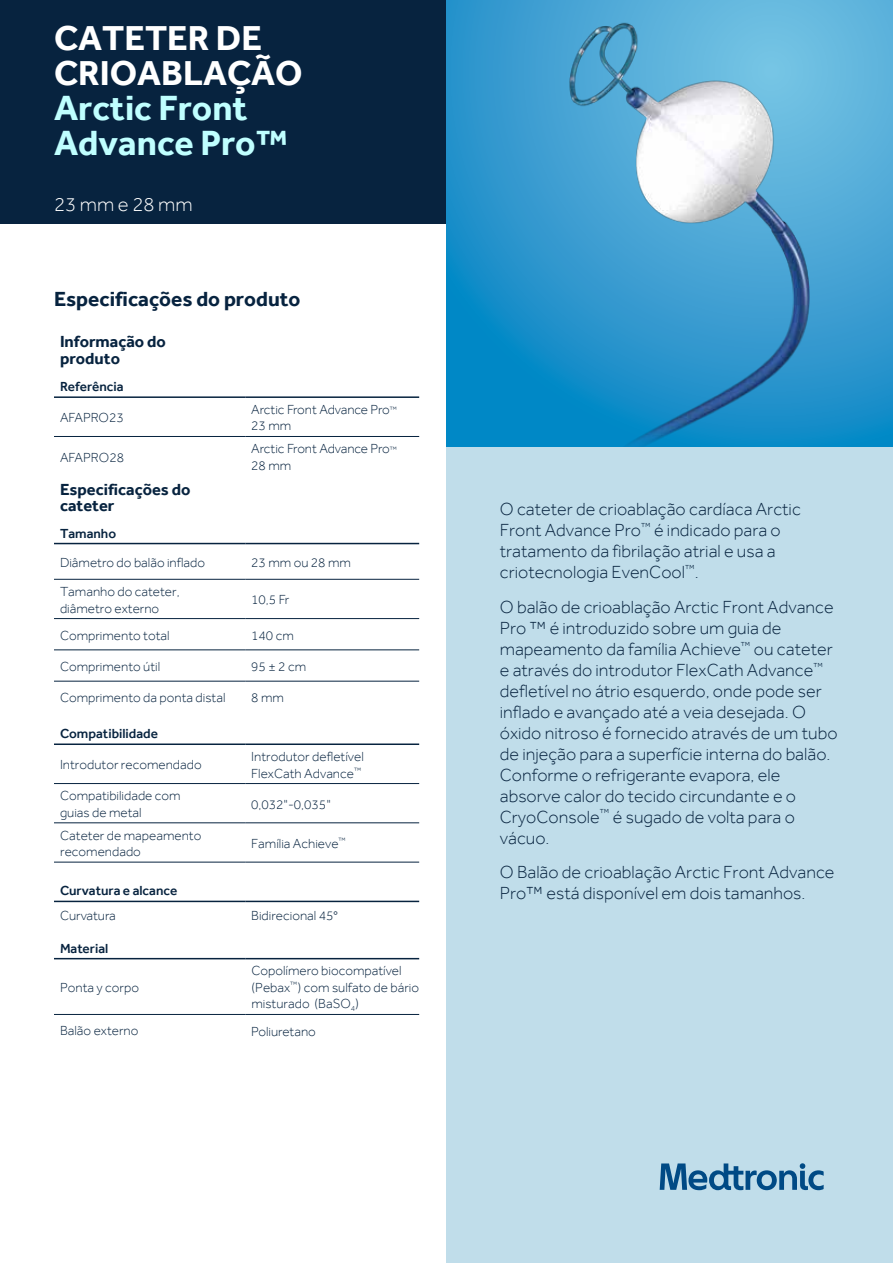
<style>
.page{position:relative;width:893px;height:1263px;background:#fff}
.page>*{position:absolute;margin:0;border:0;box-sizing:border-box;transform-origin:0 0}
.t1{font:700 36px/35px "Effra";color:#bfffff}
.t2{font:700 35.55px/34.5px "Effra";color:#fff}
.t3{font:700 21px "Effra";color:#07233f}
.t4{font:300 20.25px "Effra";color:#fff}
.t5{font:300 18px/21px "Effra";color:#07233f}
.t6{font:700 16.5px/16.5px "Effra";color:#07233f}
.t7{font:300 13.5px/16.5px "Effra";color:#07233f}
.t8{font:500 13.5px "Effra";color:#07233f}
.s1{font-style:inherit}
.s2{font-size:7.8px}
</style>
<div class="page">
<div style="left:0;top:0;width:446px;height:223px;background:#07233f"></div>
<div style="left:446px;top:446px;width:447px;height:817px;background:#c0ddea"></div>
<svg style="left:446px;top:0;width:447px;height:446px;background:#2e99cf"></svg>
<hr style="left:54px;top:396px;width:191px;height:2px;background:#07233f">
<hr style="left:245px;top:396px;width:174px;height:2px;background:#07233f">
<hr style="left:54px;top:436px;width:191px;height:1px;background:#07233f">
<hr style="left:245px;top:436px;width:174px;height:1px;background:#07233f">
<hr style="left:54px;top:543px;width:191px;height:1px;background:#07233f">
<hr style="left:245px;top:543px;width:174px;height:1px;background:#07233f">
<hr style="left:54px;top:579px;width:191px;height:1px;background:#07233f">
<hr style="left:245px;top:579px;width:174px;height:1px;background:#07233f">
<hr style="left:54px;top:618px;width:191px;height:1px;background:#07233f">
<hr style="left:245px;top:618px;width:174px;height:1px;background:#07233f">
<hr style="left:54px;top:650px;width:191px;height:1px;background:#07233f">
<hr style="left:245px;top:650px;width:174px;height:1px;background:#07233f">
<hr style="left:54px;top:681px;width:191px;height:1px;background:#07233f">
<hr style="left:245px;top:681px;width:174px;height:1px;background:#07233f">
<hr style="left:54px;top:743px;width:191px;height:2px;background:#07233f">
<hr style="left:245px;top:743px;width:174px;height:2px;background:#07233f">
<hr style="left:54px;top:783px;width:191px;height:1px;background:#07233f">
<hr style="left:245px;top:783px;width:174px;height:1px;background:#07233f">
<hr style="left:54px;top:822px;width:191px;height:1px;background:#07233f">
<hr style="left:245px;top:822px;width:174px;height:1px;background:#07233f">
<hr style="left:54px;top:862px;width:191px;height:1px;background:#07233f">
<hr style="left:245px;top:862px;width:174px;height:1px;background:#07233f">
<hr style="left:54px;top:901px;width:191px;height:1px;background:#07233f">
<hr style="left:245px;top:901px;width:174px;height:1px;background:#07233f">
<hr style="left:54px;top:958px;width:191px;height:1px;background:#07233f">
<hr style="left:245px;top:958px;width:174px;height:1px;background:#07233f">
<hr style="left:54px;top:1014px;width:191px;height:1px;background:#07233f">
<hr style="left:245px;top:1014px;width:174px;height:1px;background:#07233f">
<svg style="left:660px;top:1163px;width:164px;height:27px"></svg>
<img style="left:515px;top:11px;width:336px;height:435px">
<h2 class="t2" style="left:54px;top:20px;width:250px">CATETER DE<br>CRIOABLAÇÃ<span class="s1">O</span></h2>
<h1 class="t1" style="left:54px;top:89px;width:235px">Arctic Front<br>Advance Pro™</h1>
<p class="t4" style="left:54px;top:193px;width:140px">23 mm e 28 mm</p>
<p class="t3" style="left:54px;top:286px;width:248px"><span class="s1">E</span>specificações do produto</p>
<p class="t6" style="left:60px;top:333px;width:107px"><span class="s1">I</span>nformação do <span class="s1">produto</span></p>
<p class="t8" style="left:60px;top:379px;width:65px">Referência</p>
<p class="t7" style="left:60px;top:409px;width:65px">AFAPRO23</p>
<p class="t7" style="left:251px;top:401px;width:147px">Arctic Front Advance Pro<span class="s2">™<br></span>23 mm</p>
<p class="t7" style="left:251px;top:440px;width:147px">Arctic Front Advance Pro<span class="s2">™<br></span>28 mm</p>
<p class="t7" style="left:60px;top:449px;width:66px">AFAPRO28</p>
<p class="t6" style="left:60px;top:481px;width:132px">Especificações do cateter</p>
<p class="t8" style="left:60px;top:525px;width:58px">Tamanho</p>
<p class="t7" style="left:60px;top:554px;width:147px">Diâmetro do balão inflado</p>
<p class="t7" style="left:251px;top:554px;width:101px">23 mm ou 28 mm</p>
<p class="t7" style="left:60px;top:583px;width:121px">Tamanho do cateter, diâmetro externo</p>
<p class="t7" style="left:251px;top:591px;width:40px">10,5 Fr</p>
<p class="t7" style="left:60px;top:627px;width:111px">Comprimento total</p>
<p class="t7" style="left:251px;top:627px;width:44px">140 cm</p>
<p class="t7" style="left:60px;top:658px;width:102px">Comprimento útil</p>
<p class="t7" style="left:251px;top:658px;width:56px">95 ± 2 cm</p>
<p class="t7" style="left:60px;top:689px;width:167px">Comprimento da ponta distal</p>
<p class="t7" style="left:251px;top:689px;width:34px">8 mm</p>
<p class="t8" style="left:60px;top:726px;width:100px">Compatibilidade</p>
<p class="t7" style="left:60px;top:756px;width:143px">Introdutor recomendado</p>
<p class="t7" style="left:251px;top:748px;width:114px">Introdutor defletível<br>FlexCath Advance<sup>™</sup></p>
<p class="t7" style="left:60px;top:787px;width:122px">Compatibilidade com guias de metal</p>
<p class="t7" style="left:251px;top:796px;width:81px">0,032"-0,035"</p>
<p class="t7" style="left:60px;top:827px;width:143px">Cateter de mapeamento recomendado</p>
<p class="t7" style="left:251px;top:835px;width:96px">Família Achieve<sup>™</sup></p>
<p class="t8" style="left:60px;top:883px;width:119px">Curvatura e alcance</p>
<p class="t7" style="left:60px;top:907px;width:57px">Curvatura</p>
<p class="t7" style="left:251px;top:907px;width:88px">Bidirecional 45°</p>
<p class="t8" style="left:60px;top:940px;width:50px">Material</p>
<p class="t7" style="left:60px;top:979px;width:81px">Ponta y corpo</p>
<p class="t7" style="left:251px;top:963px;width:169px">Copolímero biocompatível (Pebax<sup>™</sup>) com sulfato de bário misturado (BaSO<sub>4</sub>)</p>
<p class="t7" style="left:60px;top:1023px;width:80px">Balão externo</p>
<p class="t7" style="left:251px;top:1023px;width:66px">Poliuretano</p>
<p class="t5" style="left:500px;top:498px;width:303px">O cateter de crioablação cardíaca Arctic Front Advance Pro<sup>™</sup> é indicado para o tratamento da fibrilação atrial e usa a criotecnologia EvenCool<sup>™</sup>.</p>
<p class="t5" style="left:500px;top:596px;width:339px">O balão de crioablação Arctic Front Advance Pro ™ é introduzido sobre um guia de mapeamento da família Achieve<sup>™</sup> ou cateter e através do introdutor FlexCath Advance<sup>™ </sup>defletível no átrio esquerdo, onde pode ser inflado e avançado até a veia desejada. O óxido nitroso é fornecido através de um tubo de injeção para a superfície interna do balão.<br>Conforme o refrigerante evapora, ele absorve calor do tecido circundante e o CryoConsole<sup>™</sup> é sugado de volta para o vácuo.</p>
<p class="t5" style="left:500px;top:861px;width:336px">O Balão de crioablação Arctic Front Advance<br>Pro™ está disponível em dois tamanhos.</p>
</div>
